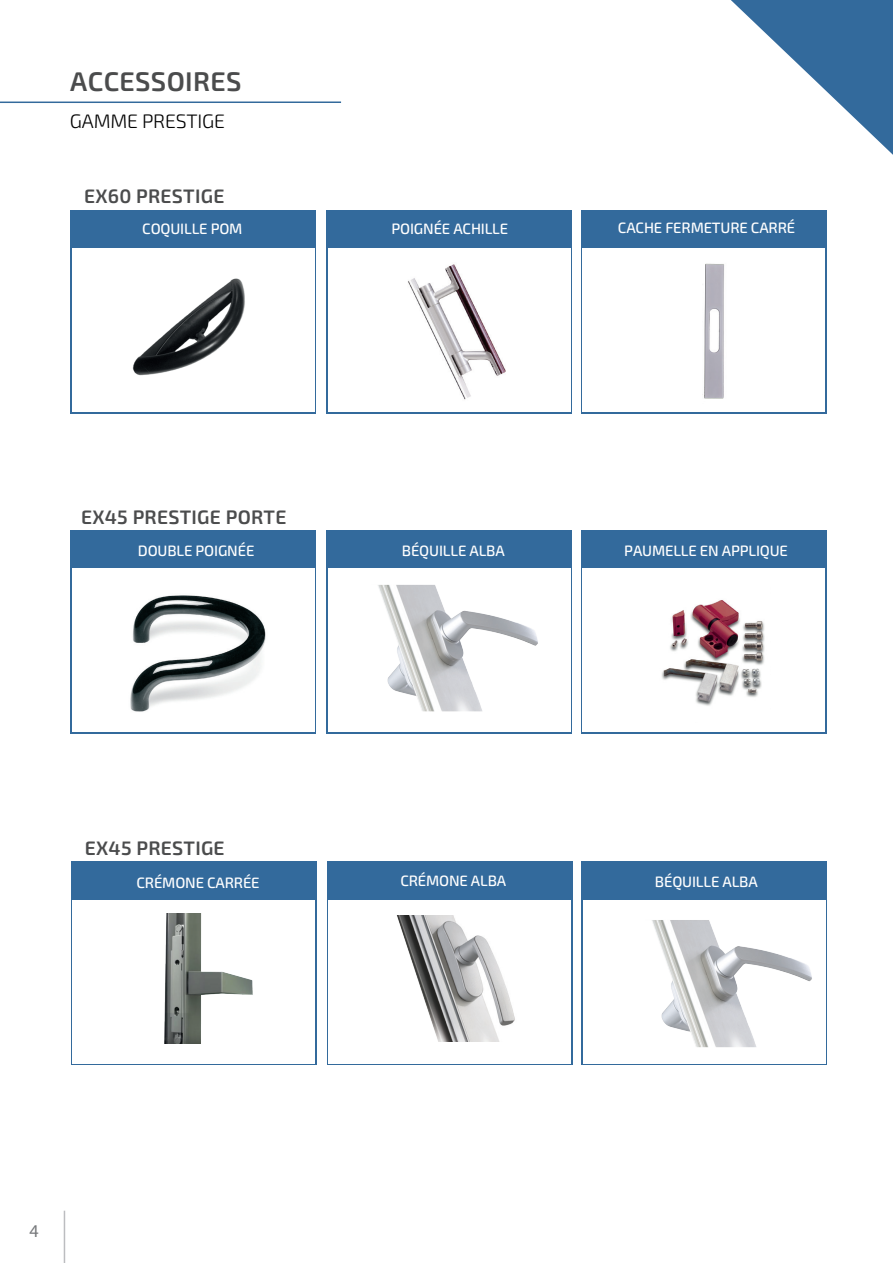
<style>
.page{position:relative;width:893px;height:1263px;background:#fff}
.page>*{position:absolute;margin:0;border:0;box-sizing:border-box;transform-origin:0 0}
.t1{font:600 27px "Exo 2";letter-spacing:.01em;color:#4b4c4d}
.t2{font:600 19.5px "Exo 2";letter-spacing:.01em;color:#4b4c4d}
.t3{font:300 19.5px "Exo 2";letter-spacing:-.01em;color:#000001}
.t4{font:18px "Myriad Pro";color:#76787b}
.t5{font:500 15px "Exo 2";letter-spacing:-.01em;color:#fff}
</style>
<div class="page">
<div style="left:71px;top:861px;width:246px;height:203px;background:#336a9c"></div>
<div style="left:73px;top:900px;width:242px;height:163px;background:#fff"></div>
<div style="left:327px;top:861px;width:246px;height:203px;background:#336a9c"></div>
<div style="left:328px;top:900px;width:243px;height:163px;background:#fff"></div>
<div style="left:581px;top:861px;width:246px;height:203px;background:#336a9c"></div>
<div style="left:583px;top:900px;width:243px;height:163px;background:#fff"></div>
<div style="left:70px;top:530px;width:246px;height:203px;background:#336a9c"></div>
<div style="left:72px;top:568px;width:243px;height:164px;background:#fff"></div>
<div style="left:326px;top:530px;width:246px;height:203px;background:#336a9c"></div>
<div style="left:328px;top:568px;width:242px;height:164px;background:#fff"></div>
<div style="left:581px;top:530px;width:246px;height:203px;background:#336a9c"></div>
<div style="left:582px;top:568px;width:243px;height:164px;background:#fff"></div>
<div style="left:70px;top:210px;width:246px;height:203px;background:#336a9c"></div>
<div style="left:72px;top:248px;width:243px;height:164px;background:#fff"></div>
<div style="left:326px;top:210px;width:246px;height:203px;background:#336a9c"></div>
<div style="left:328px;top:248px;width:242px;height:164px;background:#fff"></div>
<div style="left:581px;top:210px;width:246px;height:203px;background:#336a9c"></div>
<div style="left:582px;top:248px;width:243px;height:164px;background:#fff"></div>
<hr style="left:64px;top:1211px;width:1px;height:52px;background:#bcbdc0">
<hr style="left:0;top:101px;width:341px;height:2px;background:#336a9c">
<img style="left:132px;top:278px;width:113px;height:98px">
<img style="left:646px;top:920px;width:169px;height:145px">
<img style="left:396px;top:915px;width:119px;height:126px">
<img style="left:164px;top:914px;width:89px;height:129px">
<img style="left:704px;top:263px;width:20px;height:136px">
<img style="left:408px;top:264px;width:98px;height:136px">
<img style="left:130px;top:595px;width:136px;height:117px">
<img style="left:371px;top:584px;width:170px;height:150px">
<img style="left:662px;top:600px;width:103px;height:106px">
<svg style="left:731px;top:0;width:162px;height:155px"></svg>
<h1 class="t1" style="left:70px;top:65px;width:173px">ACCESSOIRES</h1>
<h2 class="t3" style="left:70px;top:110px;width:156px">GAMME PRESTIGE</h2>
<h2 class="t2" style="left:84px;top:184px;width:142px">EX60 PRESTIGE</h2>
<p class="t5" style="left:142px;top:220px;width:102px">COQUILLE POM</p>
<p class="t5" style="left:391px;top:220px;width:118px">POIGNÉE ACHILLE</p>
<p class="t5" style="left:618px;top:219px;width:179px">CACHE FERMETURE CARRÉ</p>
<h2 class="t2" style="left:81px;top:506px;width:207px">EX45 PRESTIGE PORTE</h2>
<p class="t5" style="left:138px;top:542px;width:118px">DOUBLE POIGNÉE</p>
<p class="t5" style="left:402px;top:542px;width:104px">BÉQUILLE ALBA</p>
<p class="t5" style="left:624px;top:542px;width:165px">PAUMELLE EN APPLIQUE</p>
<h2 class="t2" style="left:85px;top:837px;width:141px">EX45 PRESTIGE</h2>
<p class="t5" style="left:136px;top:874px;width:125px">CRÉMONE CARRÉE</p>
<p class="t5" style="left:400px;top:872px;width:107px">CRÉMONE ALBA</p>
<p class="t5" style="left:655px;top:873px;width:104px">BÉQUILLE ALBA</p>
<p class="t4" style="left:29px;top:1220px;width:11px">4</p>
</div>
